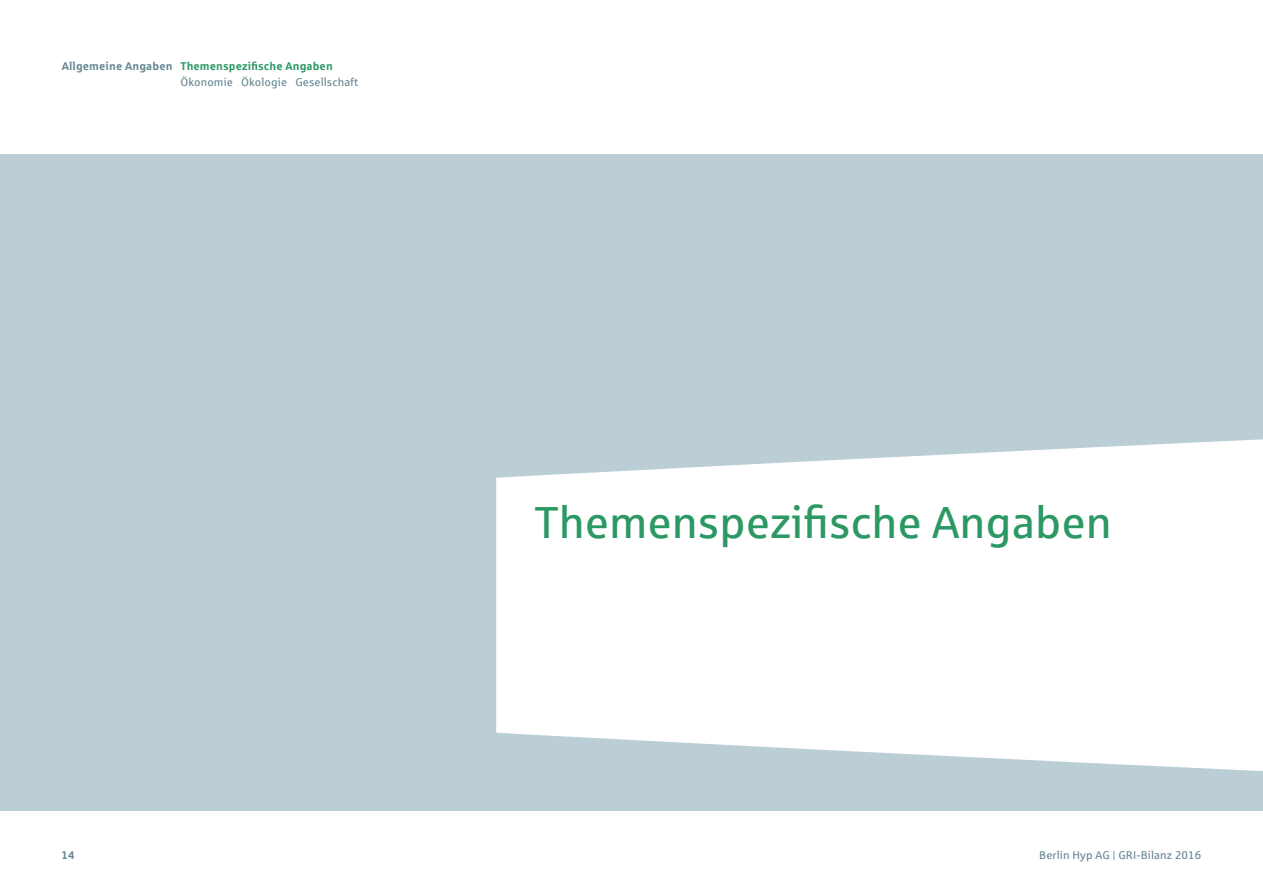
<style>
.page{position:relative;width:1263px;height:893px;background:#fff}
.page>*{position:absolute;margin:0;border:0;box-sizing:border-box;transform-origin:0 0}
.t1{font:45px "Sparkasse Rg";color:#2c9864}
.t2{font:11.25px/15.8px "Sparkasse Rg";letter-spacing:.01em;color:#668893}
.t3{font:700 11.25px "Sparkasse Rg";color:#668893}
.s1{font-weight:700}
.s2{font-weight:700;color:#2c9864}
</style>
<div class="page">
<div style="left:0;top:154px;width:1263px;height:656px;background:#bbced6"></div>
<svg style="left:496px;top:439px;width:767px;height:332px;background:#f7f9fa"></svg>
<p class="t2" style="left:180px;top:58px;width:179px;text-indent:-119px"><span class="s1">Allgemeine Angaben</span> <span class="s2">Themenspezifische Angaben<br></span>Ökonomie Ökologie Gesellschaft</p>
<h1 class="t1" style="left:535px;top:495px;width:579px">Themenspezifische Angaben</h1>
<p class="t3" style="left:62px;top:848px;width:15px">14</p>
<p class="t2" style="left:1039px;top:847px;width:164px">Berlin Hyp AG | GRI-Bilanz 2016</p>
</div>
